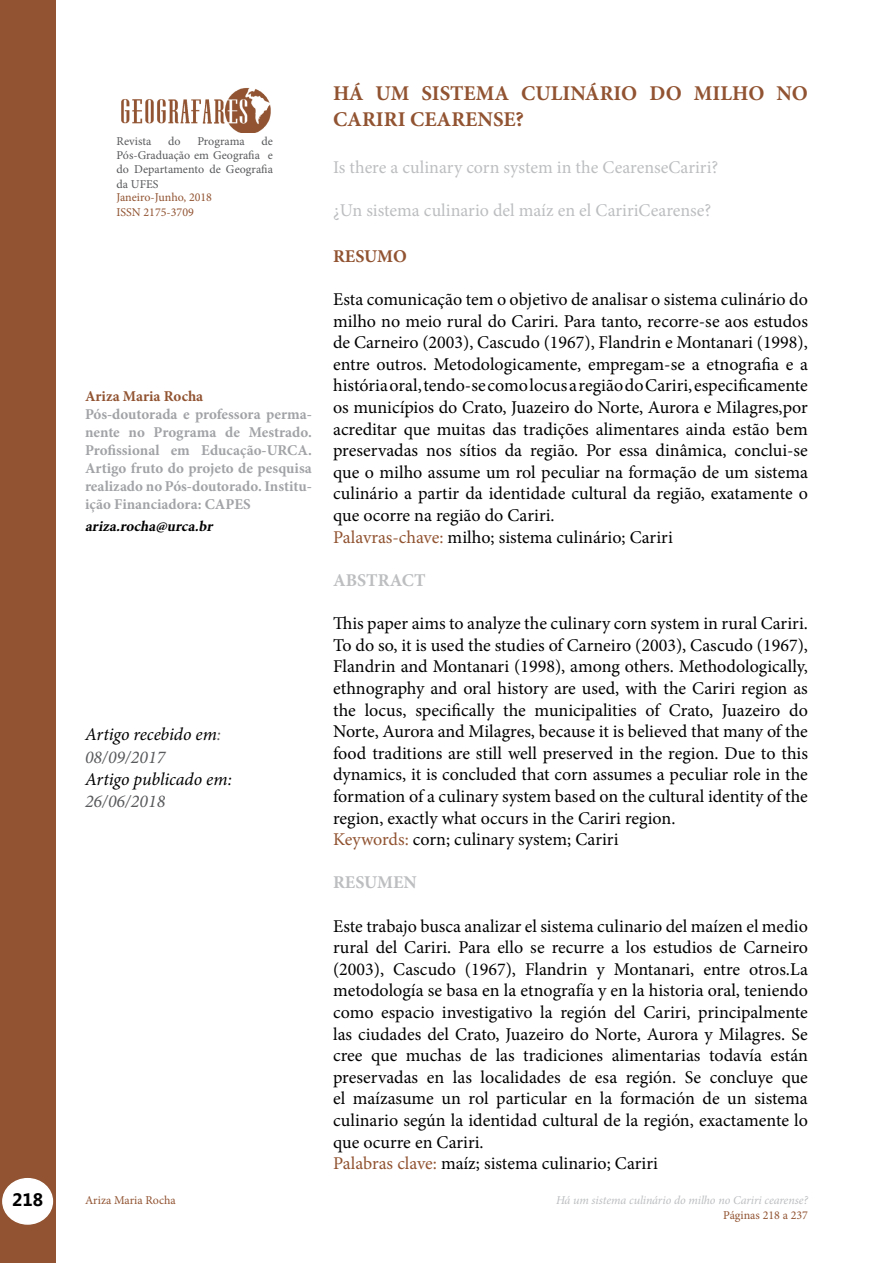
<style>
.page{position:relative;width:893px;height:1263px;background:#fff}
.page>*{position:absolute;margin:0;border:0;box-sizing:border-box;transform-origin:0 0}
.t1{font:700 21px/25.2px "Minion Pro";color:#915331}
.t2{font:18px/21.6px "Minion Pro";color:#000}
.t3{font:18px "Minion Pro";color:#bcbec0}
.t4{font:italic 18px/22.5px "Minion Pro";letter-spacing:-.005em;color:#000}
.t5{font:700 18px "Minion Pro";color:#bcbec0}
.t6{font:italic 18px "Minion Pro";color:#58595b}
.t7{font:700 18px "Minion Pro";letter-spacing:-.005em;color:#915331}
.t8{font:700 18px "Segoe UI";color:#000}
.t9{font:700 15px/18px "Minion Pro";color:#a1a3a6;text-align:justify}
.t10{font:italic 700 15px "Minion Pro";color:#000}
.t11{font:700 15px "Minion Pro";color:#915331}
.t12{font:12px/14.4px "Minion Pro";color:#58595b;text-align:justify}
.t13{font:12px/14.4px "Minion Pro";color:#915331}
.t14{font:italic 12px "Minion Pro";letter-spacing:-.005em;color:#bcbec0}
.s1{color:#58595b}
.s2{color:#915331}
</style>
<div class="page">
<div style="left:0;top:1px;width:55px;height:1262px;background:#915331"></div>
<div style="left:3px;top:1179px;width:49px;height:45px;background:#fff;border-radius:50%"></div>
<div style="left:2px;top:1178px;width:51px;height:47px;border:2px solid #fff;border-radius:50%"></div>
<img style="left:121px;top:88px;width:150px;height:45px">
<p class="t12" style="left:117px;top:134px;width:36px">Revista</p>
<p class="t12" style="left:168px;top:134px;width:14px">do</p>
<p class="t12" style="left:197px;top:134px;width:49px">Programa</p>
<p class="t12" style="left:117px;top:134px;width:158px;text-indent:145px">de Pós-Graduação em Geografia e do Departamento de Geografia da UFES</p>
<p class="t13" style="left:117px;top:190px;width:97px">Janeiro-Junho, 2018<br>ISSN 2175-3709</p>
<p class="t11" style="left:85px;top:386px;width:120px">Ariza Maria Rocha</p>
<p class="t9" style="left:85px;top:405px;width:228px">Pós-doutorada e professora perma&shy;nente no Programa de Mestrado.<br>Profissional em Educação-URCA.<br>Artigo fruto do projeto de pesquisa realizado no Pós-doutorado. Institu&shy;ição Financiadora: CAPES</p>
<p class="t10" style="left:85px;top:516px;width:133px">ariza.rocha@urca.br</p>
<p class="t4" style="left:85px;top:723px;width:138px">Artigo recebido em<span class="s1">:<br>08/09/2017</span></p>
<p class="t4" style="left:85px;top:768px;width:148px">Artigo publicado em:</p>
<p class="t6" style="left:85px;top:789px;width:82px">26/06/2018</p>
<p class="t8" style="left:12px;top:1187px;width:33px">218</p>
<p class="t13" style="left:85px;top:1193px;width:92px">Ariza Maria Rocha</p>
<p class="t1" style="left:333px;top:81px;width:476px">HÁ UM SISTEMA CULINÁRIO DO MILHO NO<br>CARIRI CEARENSE?</p>
<p class="t3" style="left:333px;top:155px;width:387px">Is there a culinary corn system in the CearenseCariri?</p>
<p class="t3" style="left:333px;top:198px;width:380px">¿Un sistema culinario del maíz en el CaririCearense?</p>
<p class="t7" style="left:333px;top:243px;width:75px">RESUMO</p>
<p class="t2" style="left:333px;top:289px;width:476px">Esta comunicação tem o objetivo de analisar o sistema culinário do milho no meio rural do Cariri. Para tanto, recorre-se aos estudos de Carneiro (2003), Cascudo (1967), Flandrin e Montanari (1998), entre outros. Metodologicamente, empregam-se a etnografia e a história oral, tendo-se como locus a região do Cariri, especificamente os municípios do Crato, Juazeiro do Norte, Aurora e Milagres,por acreditar que muitas das tradições alimentares ainda estão bem preservadas nos sítios da região. Por essa dinâmica, conclui-se que o milho assume um rol peculiar na formação de um sistema culinário a partir da identidade cultural da região, exatamente o que ocorre na região do Cariri.<br><span class="s2">Palavras-chave:</span> milho; sistema culinário; Cariri</p>
<p class="t5" style="left:333px;top:567px;width:94px">ABSTRACT</p>
<p class="t2" style="left:333px;top:613px;width:476px">This paper aims to analyze the culinary corn system in rural Cariri.<br>To do so, it is used the studies of Carneiro (2003), Cascudo (1967), Flandrin and Montanari (1998), among others. Methodologically, ethnography and oral history are used, with the Cariri region as the locus, specifically the municipalities of Crato, Juazeiro do Norte, Aurora and Milagres, because it is believed that many of the food traditions are still well preserved in the region. Due to this dynamics, it is concluded that corn assumes a peculiar role in the formation of a culinary system based on the cultural identity of the region, exactly what occurs in the Cariri region.<br><span class="s2">Keywords:</span> corn; culinary system; Cariri</p>
<p class="t5" style="left:333px;top:870px;width:85px">RESUMEN</p>
<p class="t2" style="left:333px;top:915px;width:476px">Este trabajo busca analizar el sistema culinario del maízen el medio rural del Cariri. Para ello se recurre a los estudios de Carneiro (2003), Cascudo (1967), Flandrin y Montanari, entre otros.La metodología se basa en la etnografía y en la historia oral, teniendo como espacio investigativo la región del Cariri, principalmente las ciudades del Crato, Juazeiro do Norte, Aurora y Milagres. Se cree que muchas de las tradiciones alimentarias todavía están preservadas en las localidades de esa región. Se concluye que el maízasume un rol particular en la formación de un sistema culinario según la identidad cultural de la región, exactamente lo que ocurre en Cariri.<br><span class="s2">Palabras clave:</span> maíz; sistema culinario; Cariri</p>
<p class="t14" style="left:556px;top:1192px;width:253px">Há um sistema culinário do milho no Cariri cearense?</p>
<p class="t13" style="left:723px;top:1208px;width:86px">Páginas 218 a 237</p>
</div>
